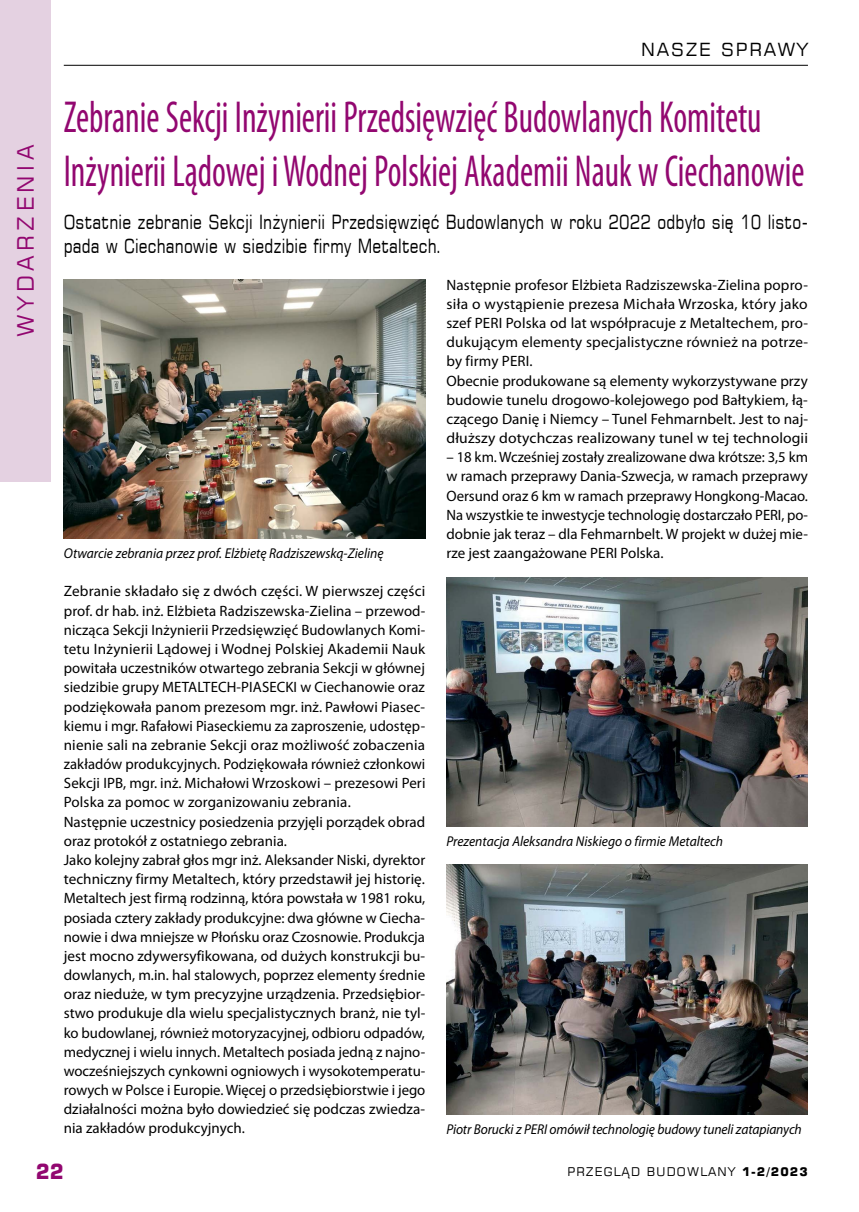
<style>
.page{position:relative;width:859px;height:1212px;background:#fff}
.page>*{position:absolute;margin:0;border:0;box-sizing:border-box;transform-origin:0 0}
.t1{font:condensed 45px/54px "Myriad Pro";color:#920770;scale:.8 1}
.t2{font:22.5px "Square 721 EU";color:#920770}
.t3{font:700 21px "Square 721 EU";color:#920770;scale:.95 1}
.t4{font:19.5px/23.5px "Square 721 EU";letter-spacing:.01em;color:#000;scale:.8 1}
.t5{font:18px "Square 721 EU";letter-spacing:.1em;color:#000}
.t6{font:15px/19.2px "Myriad Pro";color:#000}
.t7{font:italic 14.25px "Myriad Pro";color:#000;scale:.95 1}
.t8{font:12px "Square 721 EU";letter-spacing:.1em;color:#000}
.s1{font-weight:700}
</style>
<div class="page">
<div style="left:0;top:0;width:51px;height:481px;background:#e4d1e1"></div>
<hr style="left:64px;top:65px;width:744px;height:1px;background:#000">
<img style="left:64px;top:279px;width:361px;height:260px">
<img style="left:446px;top:865px;width:362px;height:249px">
<img style="left:446px;top:577px;width:362px;height:249px">
<h2 class="t2" style="left:11px;top:337px;width:193px;rotate:-90deg">WYDARZEN IA</h2>
<p class="t5" style="left:641px;top:38px;width:58px">NASZE</p>
<p class="t5" style="left:721px;top:38px;width:59px">SPRAWY</p>
<h1 class="t1" style="left:64px;top:89px;width:927px">Zebranie Sekcji Inżynierii Przedsięwzięć Budowlanych Komitetu<br>Inżynierii Lądowej i Wodnej Polskiej Akademii Nauk w Ciechanowie</h1>
<h3 class="t4" style="left:64px;top:210px;width:932px">Ostatnie zebranie Sekcji Inżynierii Przedsięwzięć Budowlanych w roku 2022 odbyło się 10 listo&shy;pada w Ciechanowie w siedzibie firmy Metaltech.</h3>
<p class="t7" style="left:64px;top:544px;width:338px">Otwarcie zebrania przez prof. Elżbietę Radziszewską-Zielinę</p>
<p class="t6" style="left:64px;top:582px;width:363px">Zebranie składało się z dwóch części. W pierwszej części prof. dr hab. inż. Elżbieta Radziszewska-Zielina – przewod&shy;nicząca Sekcji Inżynierii Przedsięwzięć Budowlanych Komi&shy;tetu Inżynierii Lądowej i Wodnej Polskiej Akademii Nauk powitała uczestników otwartego zebrania Sekcji w głównej siedzibie grupy METALTECH-PIASECKI w Ciechanowie oraz podziękowała panom prezesom mgr. inż. Pawłowi Piasec&shy;kiemu i mgr. Rafałowi Piaseckiemu za zaproszenie, udostęp&shy;nienie sali na zebranie Sekcji oraz możliwość zobaczenia zakładów produkcyjnych. Podziękowała również członkowi Sekcji IPB, mgr. inż. Michałowi Wrzoskowi – prezesowi Peri Polska za pomoc w zorganizowaniu zebrania.<br>Następnie uczestnicy posiedzenia przyjęli porządek obrad oraz protokół z ostatniego zebrania.<br>Jako kolejny zabrał głos mgr inż. Aleksander Niski, dyrektor techniczny firmy Metaltech, który przedstawił jej historię.<br>Metaltech jest firmą rodzinną, która powstała w 1981 roku, posiada cztery zakłady produkcyjne: dwa główne w Ciecha&shy;nowie i dwa mniejsze w Płońsku oraz Czosnowie. Produkcja jest mocno zdywersyfikowana, od dużych konstrukcji bu&shy;dowlanych, m.in. hal stalowych, poprzez elementy średnie oraz nieduże, w tym precyzyjne urządzenia. Przedsiębior&shy;stwo produkuje dla wielu specjalistycznych branż, nie tyl&shy;ko budowlanej, również motoryzacyjnej, odbioru odpadów, medycznej i wielu innych. Metaltech posiada jedną z najno&shy;wocześniejszych cynkowni ogniowych i wysokotemperatu&shy;rowych w Polsce i Europie. Więcej o przedsiębiorstwie i jego działalności można było dowiedzieć się podczas zwiedza&shy;nia zakładów produkcyjnych.</p>
<p class="t6" style="left:446px;top:275px;width:363px">Następnie profesor Elżbieta Radziszewska-Zielina popro&shy;siła o wystąpienie prezesa Michała Wrzoska, który jako szef PERI Polska od lat współpracuje z Metaltechem, pro&shy;dukującym elementy specjalistyczne również na potrze&shy;by firmy PERI.<br>Obecnie produkowane są elementy wykorzystywane przy budowie tunelu drogowo-kolejowego pod Bałtykiem, łą&shy;czącego Danię i Niemcy – Tunel Fehmarnbelt. Jest to naj&shy;dłuższy dotychczas realizowany tunel w tej technologii</p>
<p class="t6" style="left:446px;top:447px;width:363px;text-align:justify">– 18 km. Wcześniej zostały zrealizowane dwa krótsze: 3,5 km w ramach przeprawy Dania-Szwecja, w ramach przeprawy Oersund oraz 6 km w ramach przeprawy Hongkong-Macao.<br>Na wszystkie te inwestycje technologię dostarczało PERI, po&shy;dobnie jak teraz – dla Fehmarnbelt. W projekt w dużej mie&shy;rze jest zaangażowane PERI Polska.</p>
<p class="t7" style="left:446px;top:832px;width:293px">Prezentacja Aleksandra Niskiego o firmie Metaltech</p>
<p class="t7" style="left:446px;top:1120px;width:375px">Piotr Borucki z PERI omówił technologię budowy tuneli zatapianych</p>
<h3 class="t3" style="left:36px;top:1158px;width:31px">22</h3>
<p class="t8" style="left:567px;top:1164px;width:242px">PRzeglĄd budowlany <span class="s1">1-2/2023</span></p>
</div>
